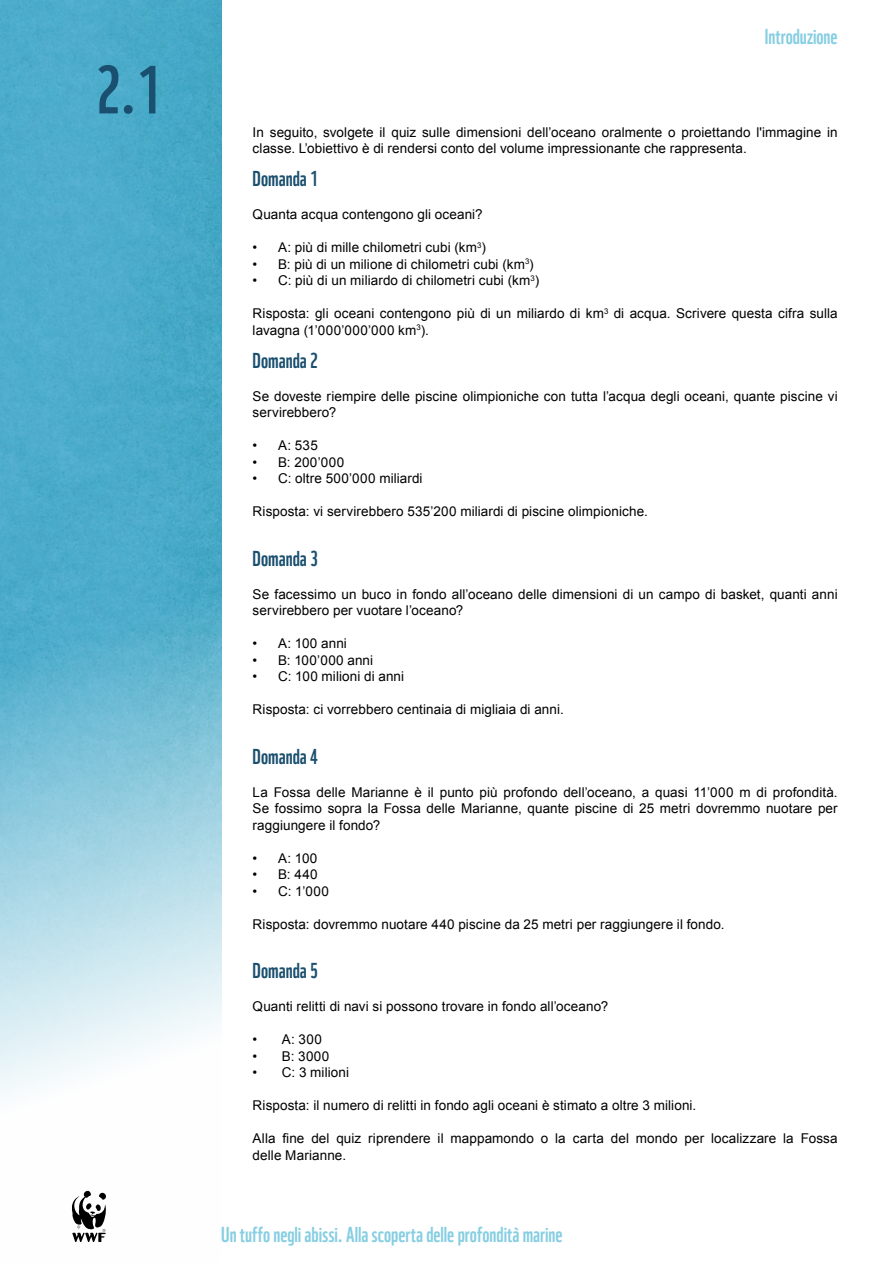
<style>
.page{position:relative;width:893px;height:1263px;background:#fff}
.page>*{position:absolute;margin:0;border:0;box-sizing:border-box;transform-origin:0 0}
.t1{font:66px "WWF";color:#1a4f6f}
.t2{font:21px "WWF";color:#86cee2}
.t3{font:21px "WWF";color:#1a4f6f}
.t4{font:13.5px/16.5px "Arial";letter-spacing:.005em;color:#000}
</style>
<div class="page">
<img style="left:0;top:0;width:221px;height:1095px">
<svg style="left:72px;top:1190px;width:34px;height:52px"></svg>
<h1 class="t1" style="left:96px;top:38px;width:66px">2.1</h1>
<h2 class="t2" style="left:765px;top:20px;width:74px">Introduzione</h2>
<p class="t4" style="left:253px;top:124px;width:586px">In seguito, svolgete il quiz sulle dimensioni dell’oceano oralmente o proiettando l'immagine in classe. L’obiettivo è di rendersi conto del volume impressionante che rappresenta.</p>
<h2 class="t3" style="left:253px;top:162px;width:67px">Domanda 1</h2>
<p class="t4" style="left:253px;top:206px;width:232px">Quanta acqua contengono gli oceani?</p>
<p class="t4" style="left:253px;top:239px;width:235px">• A: più di mille chilometri cubi (km<sup>3</sup>)</p>
<p class="t4" style="left:253px;top:256px;width:283px">• B: più di un milione di chilometri cubi (km<sup>3</sup>)</p>
<p class="t4" style="left:253px;top:272px;width:288px">• C: più di un miliardo di chilometri cubi (km<sup>3</sup>)</p>
<p class="t4" style="left:253px;top:305px;width:586px">Risposta: gli oceani contengono più di un miliardo di km<sup>3</sup> di acqua. Scrivere questa cifra sulla lavagna (1’000’000’000 km<sup>3</sup>).</p>
<h2 class="t3" style="left:253px;top:344px;width:67px">Domanda 2</h2>
<p class="t4" style="left:253px;top:388px;width:587px">Se doveste riempire delle piscine olimpioniche con tutta l’acqua degli oceani, quante piscine vi servirebbero?</p>
<p class="t4" style="left:253px;top:437px;width:67px">• A: 535</p>
<p class="t4" style="left:253px;top:454px;width:93px">• B: 200’000</p>
<p class="t4" style="left:253px;top:470px;width:171px">• C: oltre 500’000 miliardi</p>
<p class="t4" style="left:253px;top:503px;width:397px">Risposta: vi servirebbero 535’200 miliardi di piscine olimpioniche.</p>
<h2 class="t3" style="left:253px;top:542px;width:67px">Domanda 3</h2>
<p class="t4" style="left:253px;top:586px;width:586px">Se facessimo un buco in fondo all’oceano delle dimensioni di un campo di basket, quanti anni servirebbero per vuotare l’oceano?</p>
<p class="t4" style="left:253px;top:635px;width:96px">• A: 100 anni</p>
<p class="t4" style="left:253px;top:652px;width:122px">• B: 100’000 anni</p>
<p class="t4" style="left:253px;top:668px;width:153px">• C: 100 milioni di anni</p>
<p class="t4" style="left:253px;top:701px;width:313px">Risposta: ci vorrebbero centinaia di migliaia di anni.</p>
<h2 class="t3" style="left:253px;top:740px;width:67px">Domanda 4</h2>
<p class="t4" style="left:253px;top:784px;width:587px;text-align:justify">La Fossa delle Marianne è il punto più profondo dell’oceano, a quasi 11’000 m di profondità.<br>Se fossimo sopra la Fossa delle Marianne, quante piscine di 25 metri dovremmo nuotare per raggiungere il fondo?</p>
<p class="t4" style="left:253px;top:850px;width:66px">• A: 100</p>
<p class="t4" style="left:253px;top:866px;width:66px">• B: 440</p>
<p class="t4" style="left:253px;top:883px;width:78px">• C: 1’000</p>
<p class="t4" style="left:253px;top:916px;width:473px">Risposta: dovremmo nuotare 440 piscine da 25 metri per raggiungere il fondo.</p>
<h2 class="t3" style="left:253px;top:954px;width:67px">Domanda 5</h2>
<p class="t4" style="left:253px;top:998px;width:357px">Quanti relitti di navi si possono trovare in fondo all’oceano?</p>
<p class="t4" style="left:253px;top:1031px;width:71px">• A: 300</p>
<p class="t4" style="left:253px;top:1048px;width:78px">• B: 3000</p>
<p class="t4" style="left:253px;top:1064px;width:98px">• C: 3 milioni</p>
<p class="t4" style="left:253px;top:1097px;width:445px">Risposta: il numero di relitti in fondo agli oceani è stimato a oltre 3 milioni.</p>
<p class="t4" style="left:253px;top:1130px;width:587px">Alla fine del quiz riprendere il mappamondo o la carta del mondo per localizzare la Fossa delle Marianne.</p>
<h2 class="t2" style="left:221px;top:1218px;width:343px">Un tuffo negli abissi. Alla scoperta delle profondità marine</h2>
</div>
